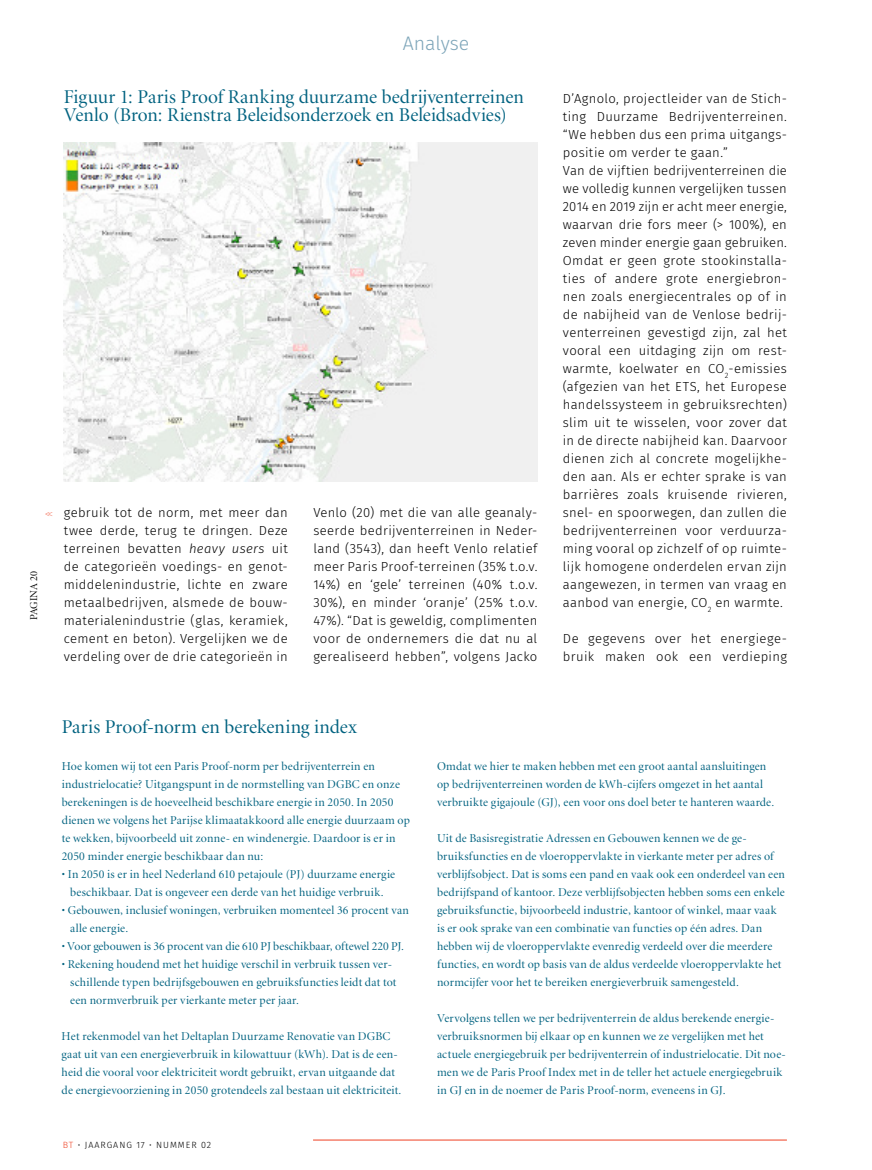
<style>
.page{position:relative;width:872px;height:1170px;background:#fff}
.page>*{position:absolute;margin:0;border:0;box-sizing:border-box;transform-origin:0 0}
.t1{font:19.5px/18px "Minion LT Display";color:#006280}
.t2{font:300 19.5px "Fira Sans";letter-spacing:-.005em;color:#7da5b9}
.t3{font:300 13.05px/18px "Fira Sans";letter-spacing:.025em;color:#000;text-align:justify}
.t4{font:12px/18px "Minion LT Display";letter-spacing:.015em;color:#006280}
.t5{font:10.5px "Minion LT Display";letter-spacing:-.015em;color:#000}
.t6{font:300 9px "Fira Sans";letter-spacing:.11em;color:#000}
.t7{font:7.5px "Minion LT Display";color:#ef4123}
.s1{font-style:italic}
.s2{color:#ef4123}
</style>
<div class="page">
<hr style="left:313px;top:1139px;width:474px;height:1px;background:#ef4123">
<img style="left:64px;top:143px;width:473px;height:338px">
<h1 class="t2" style="left:403px;top:30px;width:68px">Analyse</h1>
<h1 class="t1" style="left:64px;top:88px;width:462px">Figuur 1: Paris Proof Ranking duurzame bedrijventerreinen<br>Venlo (Bron: Rienstra Beleidsonderzoek en Beleidsadvies)</h1>
<p class="t5" style="left:27px;top:620px;width:50px;rotate:-90deg">PAGINA 20</p>
<p class="t7" style="left:53px;top:518px;width:9px;rotate:-180deg">&gt;&gt;</p>
<p class="t3" style="left:64px;top:503px;width:225px">gebruik tot de norm, met meer dan twee derde, terug te dringen. Deze terreinen bevatten <span class="s1">heavy users</span> uit de categorieën voedings- en genot&shy;middelenindustrie, lichte en zware metaalbedrijven, alsmede de bouw&shy;materialenindustrie (glas, keramiek, cement en beton). Vergelijken we de verdeling over de drie categorieën in</p>
<p class="t3" style="left:313px;top:503px;width:225px">Venlo (20) met die van alle geanaly&shy;seerde bedrijventerreinen in Neder&shy;land (3543), dan heeft Venlo relatief meer Paris Proof-terreinen (35% t.o.v.<br>14%) en ‘gele’ terreinen (40% t.o.v.<br>30%), en minder ‘oranje’ (25% t.o.v.<br>47%). “Dat is geweldig, complimenten voor de ondernemers die dat nu al gerealiseerd hebben”, volgens Jacko</p>
<p class="t3" style="left:563px;top:89px;width:225px;text-align:left">D’Agnolo, projectleider van de Stich&shy;ting Duurzame Bedrijventerreinen. “We hebben dus een prima uitgangs&shy;positie om verder te gaan.”<br>Van de vijftien bedrijventerreinen die we volledig kunnen vergelijken tussen 2014 en 2019 zijn er acht meer energie, waarvan drie fors meer (&gt; 100%), en zeven minder energie gaan gebruiken.<br>Omdat er geen grote stookinstalla&shy;ties of andere grote energiebron&shy;nen zoals energiecentrales op of in de nabijheid van de Venlose bedrij&shy;venterreinen gevestigd zijn, zal het vooral een uitdaging zijn om rest&shy;warmte, koelwater en CO<sub>2</sub>-emissies (afgezien van het ETS, het Europese handelssysteem in gebruiksrechten) slim uit te wisselen, voor zover dat in de directe nabijheid kan. Daarvoor dienen zich al concrete mogelijkhe&shy;den aan. Als er echter sprake is van barrières zoals kruisende rivieren, snel- en spoorwegen, dan zullen die bedrijventerreinen voor verduurza&shy;ming vooral op zichzelf of op ruimte&shy;lijk homogene onderdelen ervan zijn aangewezen, in termen van vraag en aanbod van energie, CO<sub>2</sub> en warmte.</p>
<p class="t3" style="left:563px;top:629px;width:225px">De gegevens over het energiege&shy;bruik maken ook een verdieping</p>
<h1 class="t1" style="left:62px;top:718px;width:297px">Paris Proof-norm en berekening index</h1>
<p class="t4" style="left:62px;top:756px;width:350px">Hoe komen wij tot een Paris Proof-norm per bedrijventerrein en industrielocatie? Uitgangspunt in de normstelling van DGBC en onze berekeningen is de hoeveelheid beschikbare energie in 2050. In 2050 dienen we volgens het Parijse klimaatakkoord alle energie duurzaam op te wekken, bijvoorbeeld uit zonne- en windenergie. Daardoor is er in 2050 minder energie beschikbaar dan nu:</p>
<p class="t4" style="left:62px;top:864px;width:335px;text-align:center">• In 2050 is er in heel Nederland 610 petajoule (PJ) duurzame energie beschikbaar. Dat is ongeveer een derde van het huidige verbruik.</p>
<p class="t4" style="left:70px;top:900px;width:340px;text-indent:-9px">• Gebouwen, inclusief woningen, verbruiken momenteel 36 procent van alle energie.</p>
<p class="t4" style="left:62px;top:936px;width:344px">• Voor gebouwen is 36 procent van die 610 PJ beschikbaar, oftewel 220 PJ.</p>
<p class="t4" style="left:70px;top:954px;width:328px;text-indent:-8px">• Rekening houdend met het huidige verschil in verbruik tussen ver&shy;schillende typen bedrijfsgebouwen en gebruiksfuncties leidt dat tot een normverbruik per vierkante meter per jaar.</p>
<p class="t4" style="left:62px;top:1026px;width:341px">Het rekenmodel van het Deltaplan Duurzame Renovatie van DGBC gaat uit van een energieverbruik in kilowattuur (kWh). Dat is de een&shy;heid die vooral voor elektriciteit wordt gebruikt, ervan uitgaande dat de energievoorziening in 2050 grotendeels zal bestaan uit elektriciteit.</p>
<p class="t6" style="left:63px;top:1138px;width:150px"><span class="s2">BT</span> • JAARGANG 17 • NUMMER 02</p>
<p class="t4" style="left:437px;top:756px;width:339px">Omdat we hier te maken hebben met een groot aantal aansluitingen op bedrijventerreinen worden de kWh-cijfers omgezet in het aantal verbruikte gigajoule (GJ), een voor ons doel beter te hanteren waarde.</p>
<p class="t4" style="left:437px;top:828px;width:349px">Uit de Basisregistratie Adressen en Gebouwen kennen we de ge&shy;bruiksfuncties en de vloeroppervlakte in vierkante meter per adres of verblijfsobject. Dat is soms een pand en vaak ook een onderdeel van een bedrijfspand of kantoor. Deze verblijfsobjecten hebben soms een enkele gebruiksfunctie, bijvoorbeeld industrie, kantoor of winkel, maar vaak is er ook sprake van een combinatie van functies op één adres. Dan hebben wij de vloeroppervlakte evenredig verdeeld over die meerdere functies, en wordt op basis van de aldus verdeelde vloeroppervlakte het normcijfer voor het te bereiken energieverbruik samengesteld.</p>
<p class="t4" style="left:437px;top:1008px;width:350px">Vervolgens tellen we per bedrijventerrein de aldus berekende energie&shy;verbruiksnormen bij elkaar op en kunnen we ze vergelijken met het actuele energiegebruik per bedrijventerrein of industrielocatie. Dit noe&shy;men we de Paris Proof Index met in de teller het actuele energiegebruik in GJ en in de noemer de Paris Proof-norm, eveneens in GJ.</p>
</div>
